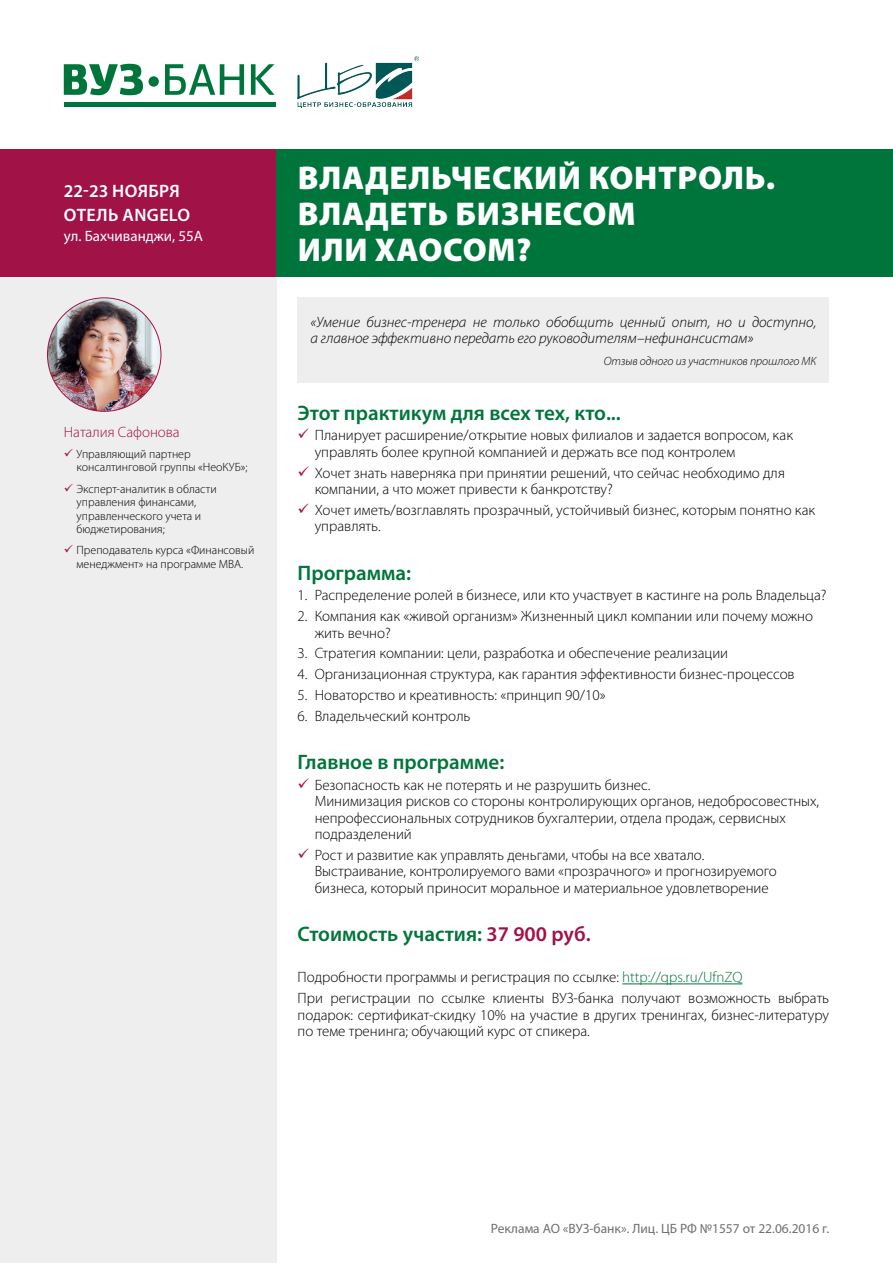
<style>
.page{position:relative;width:893px;height:1263px;background:#fff}
.page>*{position:absolute;margin:0;border:0;box-sizing:border-box;transform-origin:0 0}
.t1{font:900 33px/36.3px "Myriad Pro";letter-spacing:.02em;color:#fff}
.t2{font:600 21px "Myriad Pro";color:#00753b}
.t3{font:600 18px/23.1px "Myriad Pro";letter-spacing:.02em;color:#fff}
.t4{font:300 15px/16.5px "Myriad Pro";color:#000}
.t5{font:italic 300 15px/16.5px "Myriad Pro";color:#000}
.t6{font:15px "Myriad Pro";color:#fff}
.t7{font:300 15px "Myriad Pro";color:#a11247}
.t8{font:13.5px "Myriad Pro";color:#707070}
.t9{font:300 12px/13.2px "Myriad Pro";color:#000}
.t10{font:italic 300 12px "Myriad Pro";color:#000}
.s1{color:#a11247}
.s2{color:#00753b}
</style>
<div class="page">
<hr style="left:622px;top:983px;width:120px;height:1px;background:#00753b">
<div style="left:0;top:276px;width:276px;height:987px;background:#eee"></div>
<div style="left:0;top:149px;width:276px;height:127px;background:#a11247"></div>
<div style="left:276px;top:149px;width:617px;height:127px;background:#00753b"></div>
<hr style="left:64px;top:103px;width:212px;height:4px;background:#00753b">
<div style="left:148px;top:76px;width:11px;height:11px;background:#00753b;border-radius:50%"></div>
<svg style="left:64px;top:64px;width:79px;height:31px"></svg>
<svg style="left:165px;top:64px;width:110px;height:31px"></svg>
<img style="left:48px;top:298px;width:113px;height:113px;border-radius:57px">
<img style="left:298px;top:57px;width:121px;height:51px">
<div style="left:298px;top:298px;width:531px;height:85px;background:#eee"></div>
<p class="t3" style="left:64px;top:179px;width:128px">22-23 НОЯБРЯ<br>ОТЕЛЬ ANGELO</p>
<p class="t6" style="left:64px;top:227px;width:141px">ул. Бахчиванджи, 55А</p>
<p class="t7" style="left:64px;top:423px;width:117px">Наталия Сафонова</p>
<p class="t9" style="left:77px;top:448px;width:173px">Управляющий партнер консалтинговой группы «НеоКУБ»;</p>
<p class="t9" style="left:77px;top:483px;width:142px">Эксперт-аналитик в области управления финансами, управленческого учета и бюджетирования;</p>
<p class="t9" style="left:77px;top:544px;width:179px">Преподаватель курса «Финансовый менеджмент» на программе МВА.</p>
<h1 class="t1" style="left:298px;top:160px;width:479px">ВЛАДЕЛЬЧЕСКИЙ КОНТРОЛЬ.<br>ВЛАДЕТЬ БИЗНЕСОМ<br>ИЛИ ХАОСОМ?</h1>
<p class="t5" style="left:310px;top:314px;width:507px">«Умение бизнес-тренера не только обобщить ценный опыт, но и доступно, а главное эффективно передать его руководителям–нефинансистам»</p>
<p class="t10" style="left:604px;top:355px;width:214px">Отзыв одного из участников прошлого МК</p>
<h2 class="t2" style="left:298px;top:399px;width:325px">Этот практикум для всех тех, кто...</h2>
<p class="t4" style="left:315px;top:427px;width:480px">Планирует расширение/открытие новых филиалов и задается вопросом, как управлять более крупной компанией и держать все под контролем</p>
<p class="t4" style="left:315px;top:465px;width:472px">Хочет знать наверняка при принятии решений, что сейчас необходимо для компании, а что может привести к банкротству?</p>
<p class="t4" style="left:315px;top:502px;width:502px">Хочет иметь/возглавлять прозрачный, устойчивый бизнес, которым понятно как управлять.</p>
<h2 class="t2" style="left:298px;top:559px;width:115px">Программа:</h2>
<p class="t4" style="left:298px;top:587px;width:530px">1. Распределение ролей в бизнесе, или кто участвует в кастинге на роль Владельца?</p>
<p class="t4" style="left:315px;top:608px;width:500px;text-indent:-17px">2. Компания как «живой организм» Жизненный цикл компании или почему можно жить вечно?</p>
<p class="t4" style="left:298px;top:645px;width:432px">3. Стратегия компании: цели, разработка и обеспечение реализации</p>
<p class="t4" style="left:298px;top:666px;width:498px">4. Организационная структура, как гарантия эффективности бизнес-процессов</p>
<p class="t4" style="left:298px;top:687px;width:309px">5. Новаторство и креативность: «принцип 90/10»</p>
<p class="t4" style="left:298px;top:708px;width:174px">6. Владельческий контроль</p>
<h2 class="t2" style="left:298px;top:748px;width:208px">Главное в программе:</h2>
<p class="t4" style="left:315px;top:776px;width:506px">Безопасность как не потерять и не разрушить бизнес.<br>Минимизация рисков со стороны контролирующих органов, недобросовестных, непрофессиональных сотрудников бухгалтерии, отдела продаж, сервисных подразделений</p>
<p class="t4" style="left:315px;top:847px;width:464px">Рост и развитие как управлять деньгами, чтобы на все хватало.<br>Выстраивание, контролируемого вами «прозрачного» и прогнозируемого бизнеса, который приносит моральное и материальное удовлетворение</p>
<h2 class="t2" style="left:298px;top:920px;width:295px">Стоимость участия: <span class="s1">37 900 руб.</span></h2>
<p class="t4" style="left:298px;top:967px;width:533px;line-height:20.7px">Подробности программы и регистрация по ссылке: <span class="s2">http://qps.ru/UfnZQ<br></span>При регистрации по ссылке клиенты ВУЗ-банка получают возможность выбрать</p>
<p class="t4" style="left:298px;top:1007px;width:533px">подарок: сертификат-скидку 10% на участие в других тренингах, бизнес-литературу по теме тренинга; обучающий курс от спикера.</p>
<p class="t8" style="left:491px;top:1220px;width:340px">Реклама АО «ВУЗ-банк». Лиц. ЦБ РФ №1557 от 22.06.2016 г.</p>
</div>
